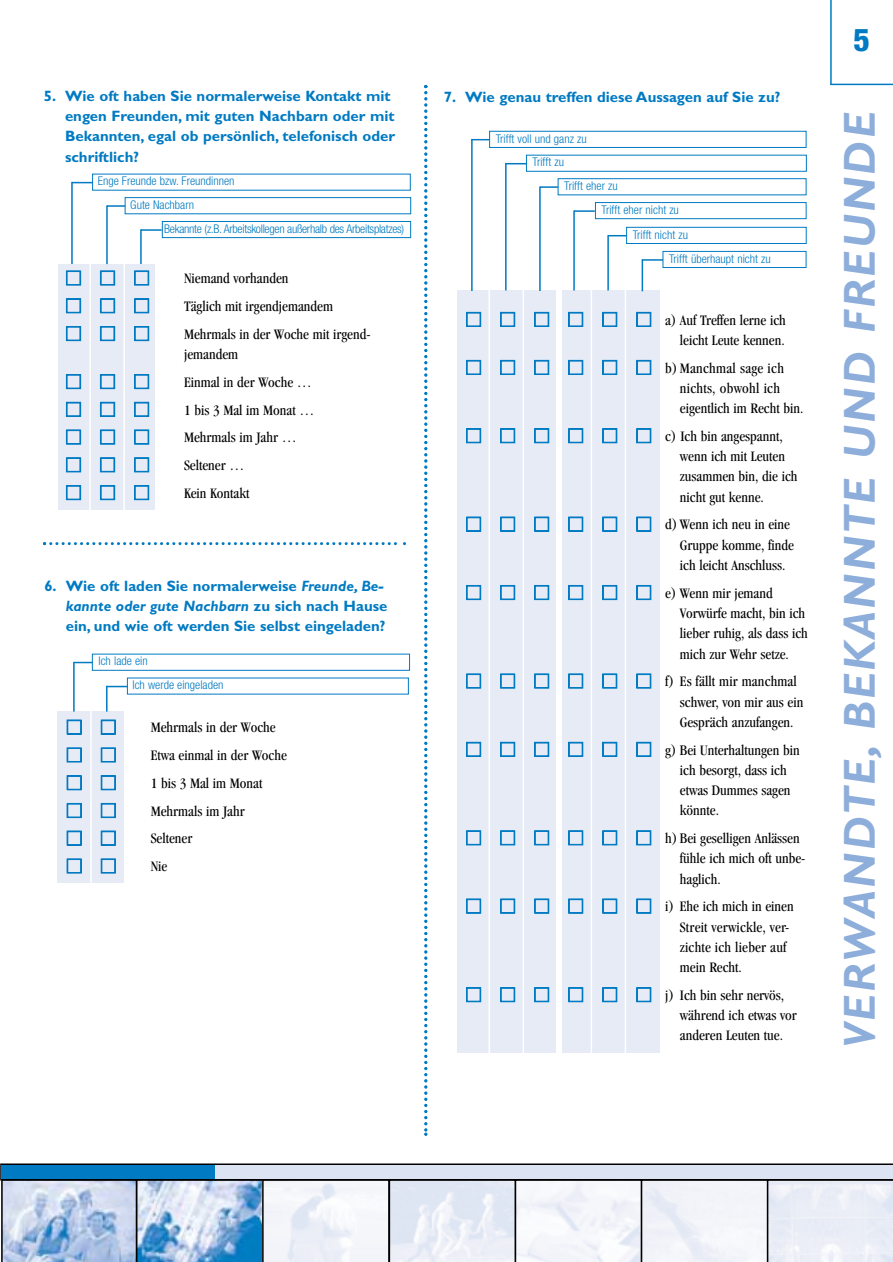
<style>
.page{position:relative;width:893px;height:1262px;background:#fff}
.page>*{position:absolute;margin:0;border:0;box-sizing:border-box;transform-origin:0 0}
.t1{font:italic 700 45px "Gill Sans";letter-spacing:.055em;color:#8dadda}
.t2{font:800 condensed 31.5px "Helvetica Neue";color:#007ac2}
.t3{font:18px "Dingb Nr 2";letter-spacing:.975em;color:#007ac2}
.t4{font:condensed 15px/20.2px "Garamond";color:#000}
.t5{font:700 15px/20.2px "Gill Sans";color:#007ac2}
.t6{font:condensed 15px/20.2px "Garamond";letter-spacing:.02em;color:#000}
.t7{font:300 condensed 12px/23.9px "Helvetica Neue";color:#007ac2}
.t8{font:300 condensed 12px "Helvetica Neue";letter-spacing:-.025em;color:#007ac2}
.s1{font-style:italic}
.s2{font-family:"Dingb Nr 2";font-stretch:normal;font-size:18px;color:#007ac2}
</style>
<div class="page">
<div style="left:457px;top:290px;width:203px;height:763px;background:#e6ebf5"></div>
<div style="left:58px;top:264px;width:97px;height:245px;background:#e6ebf5"></div>
<hr style="left:488px;top:278px;width:2px;height:777px;background:#fff">
<hr style="left:522px;top:278px;width:2px;height:776px;background:#fff">
<div style="left:556px;top:278px;width:6px;height:782px;background:#fff"></div>
<hr style="left:590px;top:278px;width:2px;height:776px;background:#fff">
<hr style="left:624px;top:278px;width:2px;height:777px;background:#fff">
<div style="left:57px;top:712px;width:67px;height:171px;background:#e6ebf5"></div>
<svg style="left:424px;top:85px;width:3px;height:1050px"></svg>
<svg style="left:73px;top:182px;width:20px;height:1px"></svg>
<div style="left:125px;top:197px;width:286px;height:17px;border:1px solid #007ac2"></div>
<div style="left:162px;top:221px;width:249px;height:17px;border:1px solid #007ac2"></div>
<svg style="left:108px;top:205px;width:17px;height:2px"></svg>
<hr style="left:71px;top:182px;width:2px;height:82px;background:#007ac2">
<hr style="left:141px;top:229px;width:21px;height:2px;background:#007ac2">
<hr style="left:140px;top:229px;width:2px;height:35px;background:#007ac2">
<hr style="left:106px;top:205px;width:2px;height:59px;background:#007ac2">
<hr style="left:89px;top:263px;width:2px;height:248px;background:#fff">
<hr style="left:123px;top:263px;width:2px;height:249px;background:#fff">
<div style="left:92px;top:653px;width:318px;height:18px;border:1px solid #007ac2"></div>
<svg style="left:106px;top:686px;width:21px;height:25px"></svg>
<svg style="left:75px;top:662px;width:17px;height:1px"></svg>
<hr style="left:73px;top:662px;width:2px;height:49px;background:#007ac2">
<hr style="left:90px;top:710px;width:2px;height:175px;background:#fff">
<div style="left:489px;top:131px;width:317px;height:17px;border:1px solid #007ac2"></div>
<div style="left:526px;top:155px;width:280px;height:17px;border:1px solid #007ac2"></div>
<svg style="left:506px;top:163px;width:20px;height:1px"></svg>
<hr style="left:505px;top:163px;width:1px;height:127px;background:#007ac2">
<svg style="left:472px;top:139px;width:17px;height:1px"></svg>
<hr style="left:471px;top:139px;width:1px;height:152px;background:#007ac2">
<div style="left:557px;top:178px;width:249px;height:17px;border:1px solid #007ac2"></div>
<div style="left:595px;top:202px;width:211px;height:17px;border:1px solid #007ac2"></div>
<hr style="left:574px;top:210px;width:20px;height:2px;background:#007ac2">
<hr style="left:573px;top:210px;width:1px;height:80px;background:#007ac2">
<svg style="left:540px;top:186px;width:18px;height:2px"></svg>
<hr style="left:539px;top:186px;width:1px;height:105px;background:#007ac2">
<div style="left:626px;top:227px;width:180px;height:17px;border:1px solid #007ac2"></div>
<div style="left:662px;top:251px;width:144px;height:17px;border:1px solid #007ac2"></div>
<hr style="left:642px;top:259px;width:21px;height:2px;background:#007ac2">
<hr style="left:641px;top:259px;width:2px;height:32px;background:#007ac2">
<svg style="left:609px;top:235px;width:17px;height:1px"></svg>
<hr style="left:607px;top:235px;width:2px;height:55px;background:#007ac2">
<svg style="left:43px;top:542px;width:363px;height:3px"></svg>
<svg style="left:0;top:1163px;width:892px;height:98px"></svg>
<hr style="left:830px;top:84px;width:62px;height:1px;background:#007ac2">
<hr style="left:830px;top:0;width:1px;height:84px;background:#007ac2">
<p class="t5" style="left:65px;top:87px;width:331px;text-indent:-21px">5. Wie oft haben Sie normalerweise Kontakt mit engen Freunden, mit guten Nachbarn oder mit Bekannten, egal ob persönlich, telefonisch oder schriftlich?</p>
<p class="t7" style="left:130px;top:170px;width:106px;text-indent:-33px">Enge Freunde bzw. Freundinnen<br>Gute Nachbarn</p>
<p class="t8" style="left:164px;top:224px;width:241px">Bekannte (z.B. Arbeitskollegen außerhalb des Arbeitsplatzes)</p>
<p class="t3" style="left:65px;top:268px;width:86px">QQQ</p>
<p class="t4" style="left:184px;top:269px;width:106px">Niemand vorhanden</p>
<p class="t3" style="left:65px;top:296px;width:86px">QQQ</p>
<p class="t4" style="left:184px;top:297px;width:150px">Täglich mit irgendjemandem</p>
<p class="t3" style="left:65px;top:324px;width:86px">QQQ</p>
<p class="t4" style="left:184px;top:325px;width:188px">Mehrmals in der Woche mit irgend&shy;jemandem</p>
<p class="t3" style="left:65px;top:372px;width:86px">QQQ</p>
<p class="t4" style="left:184px;top:373px;width:129px">Einmal in der Woche …</p>
<p class="t3" style="left:65px;top:400px;width:86px">QQQ</p>
<p class="t4" style="left:184px;top:401px;width:132px">1 bis 3 Mal im Monat …</p>
<p class="t3" style="left:65px;top:427px;width:86px">QQQ</p>
<p class="t4" style="left:184px;top:428px;width:114px">Mehrmals im Jahr …</p>
<p class="t3" style="left:65px;top:455px;width:86px">QQQ</p>
<p class="t4" style="left:184px;top:456px;width:62px">Seltener …</p>
<p class="t3" style="left:65px;top:483px;width:86px">QQQ</p>
<p class="t4" style="left:184px;top:484px;width:67px">Kein Kontakt</p>
<p class="t5" style="left:66px;top:577px;width:323px;text-indent:-21px">6. Wie oft laden Sie normalerweise <span class="s1">Freunde, Be&shy;kannte oder gute Nachbarn</span> zu sich nach Hause ein, und wie oft werden Sie selbst eingeladen?</p>
<p class="t7" style="left:132px;top:650px;width:92px;text-indent:-34px">Ich lade ein<br>Ich werde eingeladen</p>
<p class="t3" style="left:66px;top:717px;width:52px">Q Q</p>
<p class="t4" style="left:151px;top:718px;width:126px">Mehrmals in der Woche</p>
<p class="t3" style="left:66px;top:745px;width:52px">Q Q</p>
<p class="t4" style="left:151px;top:746px;width:137px">Etwa einmal in der Woche</p>
<p class="t3" style="left:66px;top:773px;width:52px">Q Q</p>
<p class="t4" style="left:151px;top:774px;width:113px">1 bis 3 Mal im Monat</p>
<p class="t3" style="left:66px;top:801px;width:52px">Q Q</p>
<p class="t4" style="left:151px;top:802px;width:95px">Mehrmals im Jahr</p>
<p class="t3" style="left:66px;top:828px;width:52px">Q Q</p>
<p class="t4" style="left:151px;top:829px;width:43px">Seltener</p>
<p class="t3" style="left:66px;top:856px;width:52px">Q Q</p>
<p class="t4" style="left:151px;top:857px;width:18px">Nie</p>
<p class="t5" style="left:444px;top:88px;width:338px">7. Wie genau treffen diese Aussagen auf Sie zu?</p>
<p class="t7" style="left:532px;top:127px;width:56px;text-indent:-37px">Trifft voll und ganz zu<br>Trifft zu</p>
<p class="t7" style="left:564px;top:175px;width:55px">Trifft eher zu</p>
<p class="t7" style="left:601px;top:199px;width:79px">Trifft eher nicht zu</p>
<p class="t7" style="left:632px;top:223px;width:57px">Trifft nicht zu</p>
<p class="t7" style="left:669px;top:247px;width:103px">Trifft überhaupt nicht zu</p>
<p class="t4" style="left:465px;top:311px;width:322px;text-align:right"><span class="s2">Q Q Q Q Q Q</span> a) Auf Treffen lerne ich leicht Leute kennen.</p>
<p class="t6" style="left:680px;top:359px;width:125px;text-indent:-214px"><span class="s2">Q Q Q Q Q Q</span> b) Manchmal sage ich nichts, obwohl ich eigentlich im Recht bin.</p>
<p class="t4" style="left:680px;top:427px;width:119px;text-indent:-214px"><span class="s2">Q Q Q Q Q Q</span> c) Ich bin angespannt, wenn ich mit Leuten zusammen bin, die ich nicht gut kenne.</p>
<p class="t4" style="left:680px;top:516px;width:115px;text-indent:-214px"><span class="s2">Q Q Q Q Q Q</span> d) Wenn ich neu in eine<br>Gruppe komme, finde ich leicht Anschluss.</p>
<p class="t4" style="left:680px;top:584px;width:129px;text-indent:-214px"><span class="s2">Q Q Q Q Q Q</span> e) Wenn mir jemand<br>Vorwürfe macht, bin ich lieber ruhig, als dass ich mich zur Wehr setze.</p>
<p class="t4" style="left:680px;top:672px;width:125px;text-indent:-214px"><span class="s2">Q Q Q Q Q Q</span> f) Es fällt mir manchmal schwer, von mir aus ein<br>Gespräch anzufangen.</p>
<p class="t4" style="left:680px;top:741px;width:121px;text-indent:-214px"><span class="s2">Q Q Q Q Q Q</span> g) Bei Unterhaltungen bin ich besorgt, dass ich etwas Dummes sagen könnte.</p>
<p class="t4" style="left:680px;top:829px;width:127px;text-indent:-214px"><span class="s2">Q Q Q Q Q Q</span> h) Bei geselligen Anlässen fühle ich mich oft unbe&shy;haglich.</p>
<p class="t4" style="left:680px;top:897px;width:115px;text-indent:-214px"><span class="s2">Q Q Q Q Q Q</span> i) Ehe ich mich in einen<br>Streit verwickle, ver&shy;zichte ich lieber auf mein Recht.</p>
<p class="t4" style="left:680px;top:986px;width:118px;text-indent:-214px"><span class="s2">Q Q Q Q Q Q</span> j) Ich bin sehr nervös, während ich etwas vor anderen Leuten tue.</p>
<h2 class="t2" style="left:853px;top:29px;width:18px">5</h2>
<h1 class="t1" style="left:844px;top:1048px;width:937px;rotate:-90deg">VERWANDTE, BEKANNTE UND FREUNDE</h1>
</div>
